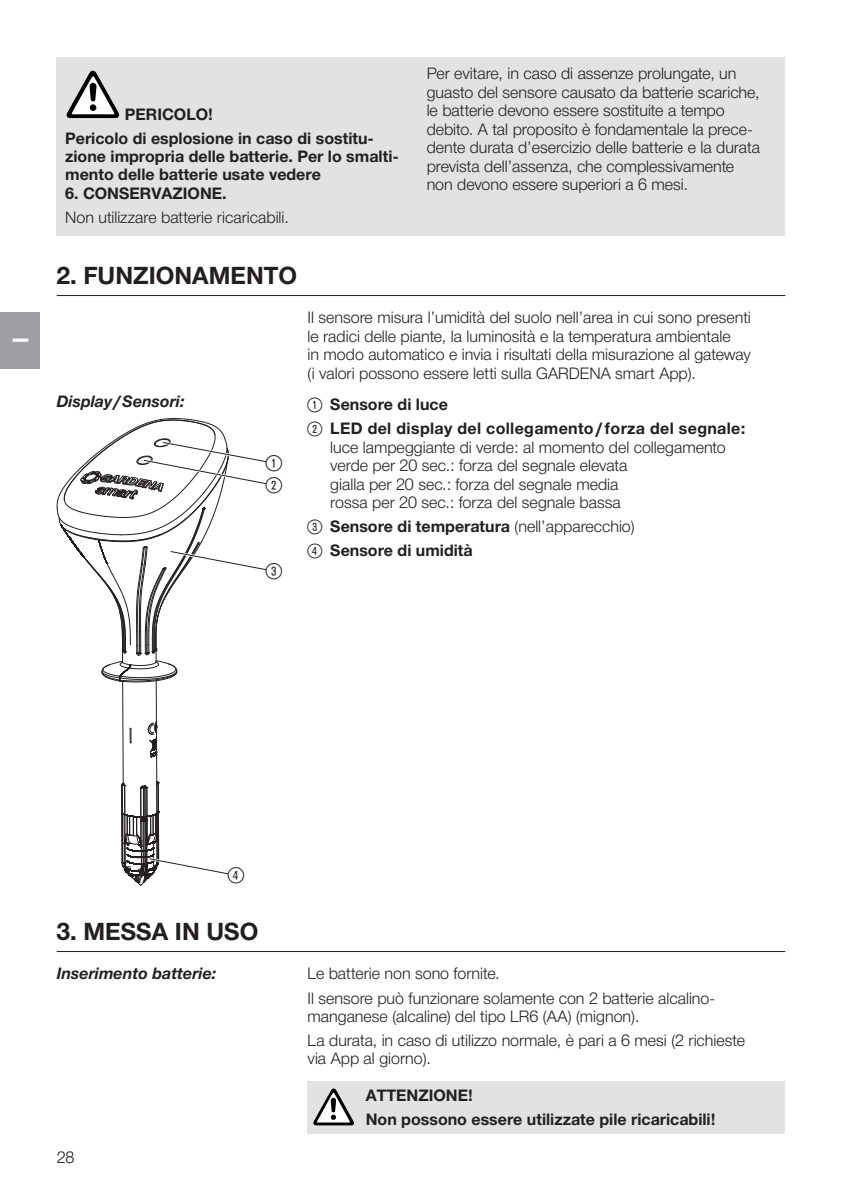
<style>
.page{position:relative;width:842px;height:1191px;background:#fff}
.page>*{position:absolute;margin:0;border:0;box-sizing:border-box;transform-origin:0 0}
.t1{font:700 24px "Gardena Sans";color:#231f20}
.t2{font:22px/22px "Ziffernim Kreisund Quadrat BQ";color:#231f20}
.t3{font:700 22px "Gardena Sans Cond";color:#fff}
.t4{font:16px/18.4px "Gardena Sans";color:#231f20}
.t5{font:700 16px/24px "Gardena Sans";color:#231f20}
.t6{font:700 16px/24px "Gardena Sans";letter-spacing:.02em;color:#231f20}
.t7{font:italic 700 16px "Gardena Sans";color:#231f20}
.s1{font-family:"Ziffernim Kreisund Quadrat BQ";font-weight:400;font-size:20px}
.s2{font-weight:400}
</style>
<div class="page">
<div style="left:57px;top:57px;width:728px;height:178px;background:#e1e2e4"></div>
<img style="left:69px;top:71px;width:23px;height:39px">
<hr style="left:57px;top:295px;width:728px;height:1px;background:#231f20">
<hr style="left:122px;top:681px;width:2px;height:102px;background:#231f20">
<hr style="left:156px;top:732px;width:1px;height:80px;background:#231f20">
<hr style="left:156px;top:680px;width:1px;height:41px;background:#231f20">
<svg style="left:147px;top:718px;width:11px;height:39px"></svg>
<svg style="left:130px;top:728px;width:2px;height:15px"></svg>
<svg style="left:121px;top:781px;width:108px;height:104px"></svg>
<svg style="left:57px;top:418px;width:210px;height:265px"></svg>
<div style="left:308px;top:1081px;width:477px;height:52px;background:#e1e2e4"></div>
<hr style="left:57px;top:951px;width:728px;height:1px;background:#231f20">
<img style="left:313px;top:1088px;width:20px;height:35px">
<div style="left:0;top:312px;width:40px;height:57px;background:#9d9fa2"></div>
<h2 class="t3" style="left:5px;top:343px;width:7px;rotate:-90deg">I</h2>
<p class="t5" style="left:65px;top:101px;width:308px;text-indent:60px">PERICOLO!<br>Pericolo di esplosione in caso di sostitu-</p>
<p class="t5" style="left:65px;top:146px;width:335px;line-height:18.4px">zione impropria delle batterie. Per lo smalti&shy;mento delle batterie usate vedere</p>
<p class="t5" style="left:65px;top:180px;width:163px">6. CONSERVAZIONE.</p>
<p class="t4" style="left:65px;top:207px;width:225px">Non utilizzare batterie ricaricabili.</p>
<h1 class="t1" style="left:57px;top:257px;width:242px">2. FUNZIONAMENTO</h1>
<p class="t4" style="left:427px;top:64px;width:335px">Per evitare, in caso di assenze prolungate, un guasto del sensore causato da batterie scariche, le batterie devono essere sostituite a tempo debito. A tal proposito è fondamentale la prece&shy;dente durata d’esercizio delle batterie e la durata prevista dell’assenza, che complessivamente non devono essere superiori a 6 mesi.</p>
<p class="t7" style="left:57px;top:389px;width:129px">Display/Sensori:</p>
<h2 class="t2" style="left:266px;top:452px;width:18px">1<br>2</h2>
<h2 class="t2" style="left:266px;top:560px;width:18px">3</h2>
<p class="t4" style="left:308px;top:308px;width:445px">Il sensore misura l’umidità del suolo nell’area in cui sono presenti le radici delle piante, la luminosità e la temperatura ambientale<br>in modo automatico e invia i risultati della misurazione al gateway (i valori possono essere letti sulla GARDENA smart App).</p>
<p class="t6" style="left:308px;top:392px;width:439px"><span class="s1">(1)</span> Sensore di luce<br><span class="s1">(2)</span> LED del display del collegamento /forza del segnale:</p>
<p class="t4" style="left:330px;top:437px;width:397px">luce lampeggiante di verde: al momento del collegamento verde per 20 sec.: forza del segnale elevata<br>gialla per 20 sec.: forza del segnale media<br>rossa per 20 sec.: forza del segnale bassa</p>
<p class="t5" style="left:308px;top:513px;width:329px"><span class="s1">(3)</span> Sensore di temperatura <span class="s2">(nell’apparecchio) </span><span class="s1">(4)</span> Sensore di umidità</p>
<h2 class="t2" style="left:228px;top:864px;width:18px">4</h2>
<h1 class="t1" style="left:57px;top:913px;width:203px">3. MESSA IN USO</h1>
<p class="t7" style="left:57px;top:961px;width:161px">Inserimento batterie:</p>
<p class="t4" style="left:308px;top:961px;width:406px;line-height:24px">Le batterie non sono fornite.<br>Il sensore può funzionare solamente con 2 batterie alcalino--</p>
<p class="t4" style="left:308px;top:1003px;width:439px;line-height:24px">manganese (alcaline) del tipo LR6 (AA) (mignon).<br>La durata, in caso di utilizzo normale, è pari a 6 mesi (2 richieste</p>
<p class="t4" style="left:308px;top:1048px;width:125px">via App al giorno).</p>
<p class="t5" style="left:366px;top:1082px;width:351px">ATTENZIONE!<br>Non possono essere utilizzate pile ricaricabili!</p>
<p class="t4" style="left:57px;top:1147px;width:19px">28</p>
</div>
